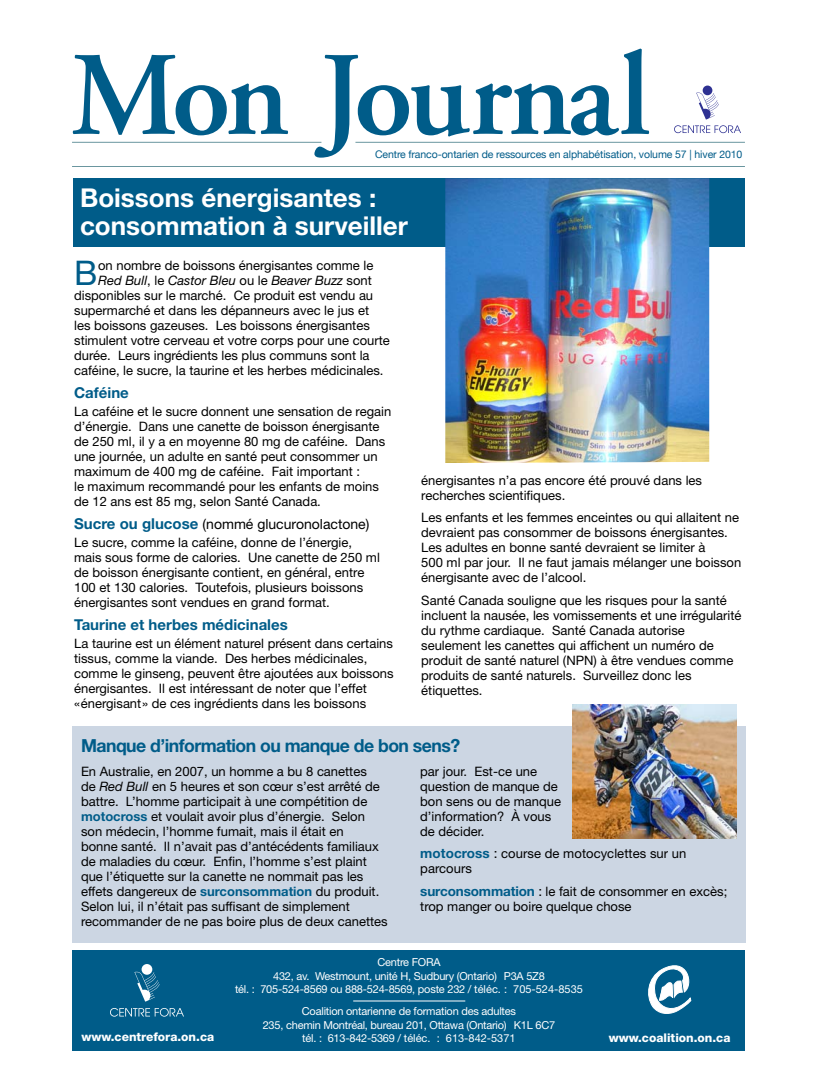
<style>
.page{position:relative;width:817px;height:1080px;background:#fff}
.page>*{position:absolute;margin:0;border:0;box-sizing:border-box;transform-origin:0 0}
.t1{font:34px "Helvetica Neue LT Std";color:#005c89}
.t2{font:700 26px/28px "Helvetica Neue LT Std";color:#fff}
.t3{font:700 18px "Helvetica Neue LT Std";letter-spacing:-.03em;color:#005c89}
.t4{font:700 15px "Helvetica Neue LT Std";color:#005c89}
.t5{font:14px "Helvetica Neue LT Std";color:#000}
.t6{font:13px/15px "Helvetica Neue LT Std";color:#000}
.t7{font:italic 13px "Helvetica Neue LT Std";color:#000}
.t8{font:800 12px "Helvetica Neue LT Std";color:#fff}
.t9{font:11px/14.5px "Helvetica Neue LT Std";letter-spacing:-.02em;color:#fff;text-align:center}
.t10{font:10.5px "Helvetica Neue";letter-spacing:-.01em;color:#005c89}
.s1{font-style:normal}
.s2{font-weight:700;font-size:15px;color:#005c89}
.s3{font-style:italic}
.s4{font-weight:700;color:#005c89}
.s5{font-weight:700;font-size:13.5px;color:#005c89}
.s6{font-size:13.5px}
</style>
<div class="page">
<div style="left:72px;top:726px;width:673px;height:217px;background:#ccd6e3"></div>
<hr style="left:72px;top:142px;width:249px;height:1px;background:#6a969f">
<hr style="left:72px;top:166px;width:672px;height:1px;background:#6a969f">
<div style="left:702px;top:86px;width:10px;height:9px;background:#2e3192;border-radius:50%"></div>
<svg style="left:674px;top:92px;width:67px;height:41px"></svg>
<hr style="left:355px;top:142px;width:389px;height:1px;background:#6a969f">
<svg style="left:73px;top:49px;width:576px;height:109px"></svg>
<div style="left:73px;top:178px;width:671px;height:69px;background:#005c89"></div>
<img style="left:445px;top:178px;width:264px;height:285px">
<div style="left:72px;top:950px;width:672px;height:101px;background:#005c89"></div>
<svg style="left:110px;top:1008px;width:74px;height:9px"></svg>
<div style="left:142px;top:964px;width:10px;height:11px;background:#fff;border-radius:50%"></div>
<svg style="left:134px;top:972px;width:25px;height:30px"></svg>
<svg style="left:648px;top:965px;width:44px;height:49px"></svg>
<hr style="left:353px;top:1001px;width:112px;height:1px;background:#fff">
<img style="left:572px;top:704px;width:164px;height:134px">
<p class="t10" style="left:375px;top:148px;width:369px">Centre franco-ontarien de ressources en alphabétisation, volume 57 | hiver 2010</p>
<h2 class="t2" style="left:80px;top:183px;width:329px">Boissons énergisantes : consommation à surveiller</h2>
<h1 class="t1" style="left:74px;top:253px;width:25px">B</h1>
<p class="t6" style="left:98px;top:258px;width:277px">on nombre de boissons énergisantes comme le</p>
<p class="t7" style="left:98px;top:273px;width:275px">Red Bull<span class="s1">, le</span> Castor Bleu <span class="s1">ou le</span> Beaver Buzz <span class="s1">sont</span></p>
<p class="t6" style="left:74px;top:288px;width:300px">disponibles sur le marché. Ce produit est vendu au</p>
<p class="t6" style="left:74px;top:303px;width:296px">supermarché et dans les dépanneurs avec le jus et</p>
<p class="t6" style="left:74px;top:318px;width:297px">les boissons gazeuses. Les boissons énergisantes</p>
<p class="t6" style="left:74px;top:333px;width:317px">stimulent votre cerveau et votre corps pour une courte</p>
<p class="t6" style="left:74px;top:348px;width:297px">durée. Leurs ingrédients les plus communs sont la</p>
<p class="t6" style="left:74px;top:363px;width:311px">caféine, le sucre, la taurine et les herbes médicinales.</p>
<p class="t4" style="left:74px;top:383px;width:56px">Caféine</p>
<p class="t6" style="left:74px;top:404px;width:318px">La caféine et le sucre donnent une sensation de regain d’énergie. Dans une canette de boisson énergisante de 250 ml, il y a en moyenne 80 mg de caféine. Dans une journée, un adulte en santé peut consommer un maximum de 400 mg de caféine. Fait important :<br>le maximum recommandé pour les enfants de moins de 12 ans est 85 mg, selon Santé Canada.</p>
<p class="t5" style="left:74px;top:515px;width:297px"><span class="s2">Sucre ou glucose</span> (nommé glucuronolactone)</p>
<p class="t6" style="left:74px;top:535px;width:307px">Le sucre, comme la caféine, donne de l’énergie, mais sous forme de calories. Une canette de 250 ml de boisson énergisante contient, en général, entre 100 et 130 calories. Toutefois, plusieurs boissons énergisantes sont vendues en grand format.</p>
<p class="t4" style="left:74px;top:615px;width:215px">Taurine et herbes médicinales</p>
<p class="t6" style="left:74px;top:636px;width:321px">La taurine est un élément naturel présent dans certains tissus, comme la viande. Des herbes médicinales, comme le ginseng, peuvent être ajoutées aux boissons énergisantes. Il est intéressant de noter que l’effet «énergisant» de ces ingrédients dans les boissons</p>
<h3 class="t3" style="left:81px;top:734px;width:380px">Manque d’information ou manque de bon sens?</h3>
<p class="t6" style="left:421px;top:473px;width:282px">énergisantes n’a pas encore été prouvé dans les recherches scientifiques.</p>
<p class="t6" style="left:421px;top:510px;width:321px">Les enfants et les femmes enceintes ou qui allaitent ne devraient pas consommer de boissons énergisantes.<br>Les adultes en bonne santé devraient se limiter à<br>500 ml par jour. Il ne faut jamais mélanger une boisson énergisante avec de l’alcool.</p>
<p class="t6" style="left:421px;top:592px;width:322px">Santé Canada souligne que les risques pour la santé incluent la nausée, les vomissements et une irrégularité du rythme cardiaque. Santé Canada autorise seulement les canettes qui affichent un numéro de produit de santé naturel (NPN) à être vendues comme produits de santé naturels. Surveillez donc les étiquettes.</p>
<p class="t6" style="left:81px;top:764px;width:308px">En Australie, en 2007, un homme a bu 8 canettes<br>de <span class="s3">Red Bull</span> en 5 heures et son cœur s’est arrêté de battre. L’homme participait à une compétition de <span class="s4">motocross</span> et voulait avoir plus d’énergie. Selon son médecin, l’homme fumait, mais il était en<br>bonne santé. Il n’avait pas d’antécédents familiaux de maladies du cœur. Enfin, l’homme s’est plaint que l’étiquette sur la canette ne nommait pas les effets dangereux de <span class="s4">surconsommation</span> du produit.<br>Selon lui, il n’était pas suffisant de simplement recommander de ne pas boire plus de deux canettes</p>
<p class="t6" style="left:420px;top:764px;width:142px">par jour. Est-ce une question de manque de bon sens ou de manque d’information? À vous de décider.</p>
<p class="t6" style="left:420px;top:846px;width:268px"><span class="s5">motocross</span> <span class="s6">:</span> course de motocyclettes sur un parcours</p>
<p class="t6" style="left:420px;top:883px;width:308px"><span class="s5">surconsommation</span> <span class="s6">:</span> le fait de consommer en excès; trop manger ou boire quelque chose</p>
<p class="t9" style="left:273px;top:955px;width:273px">Centre FORA<br>432, av. Westmount, unité H, Sudbury (Ontario) P3A 5Z8</p>
<p class="t9" style="left:235px;top:978px;width:349px;line-height:21.7px">tél. : 705-524-8569 ou 888-524-8569, poste 232 / téléc. : 705-524-8535<br>Coalition ontarienne de formation des adultes</p>
<p class="t9" style="left:263px;top:1019px;width:294px;line-height:12.5px">235, chemin Montréal, bureau 201, Ottawa (Ontario) K1L 6C7 tél. : 613-842-5369 / téléc. : 613-842-5371</p>
<p class="t8" style="left:81px;top:1030px;width:134px">www.centrefora.on.ca</p>
<p class="t8" style="left:608px;top:1031px;width:123px">www.coalition.on.ca</p>
</div>
